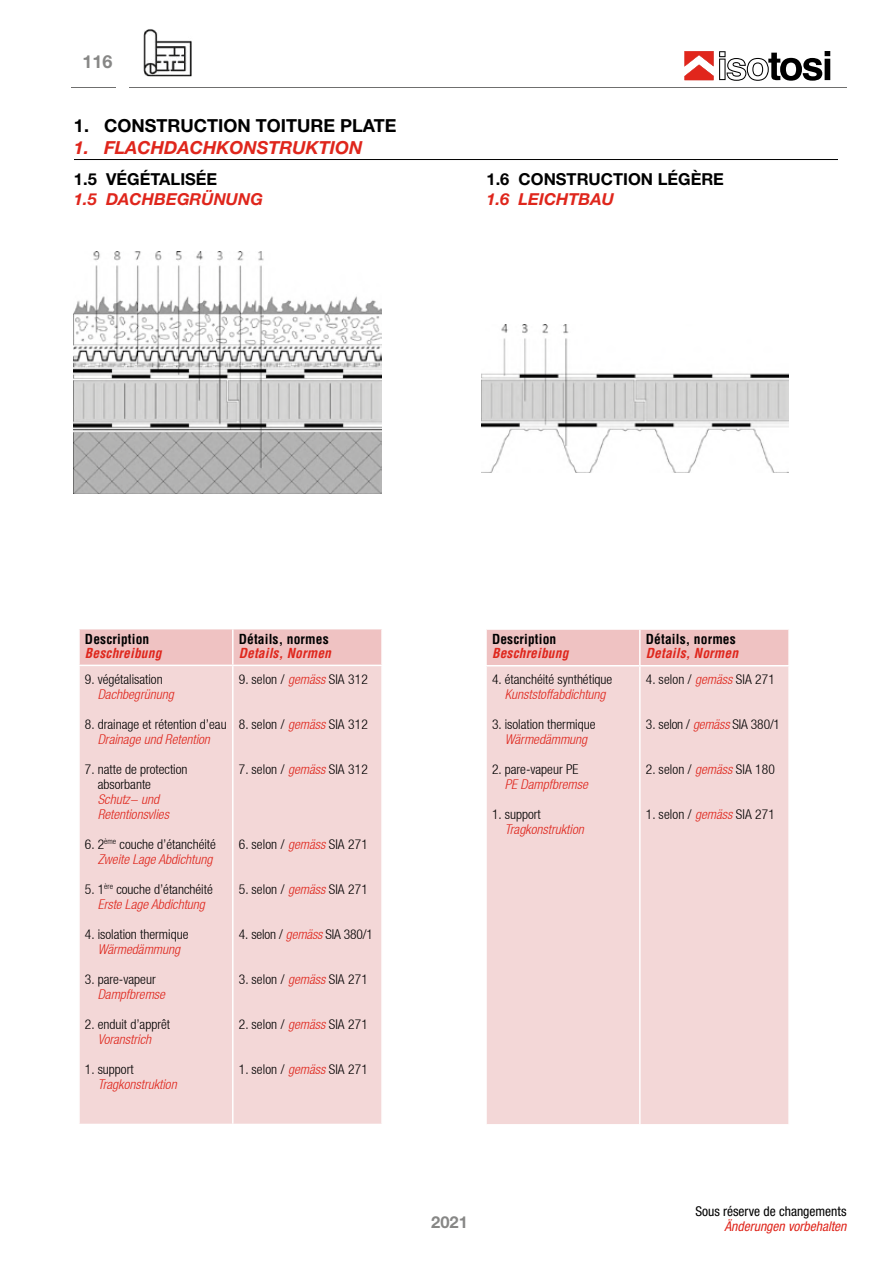
<style>
.page{position:relative;width:893px;height:1263px;background:#fff}
.page>*{position:absolute;margin:0;border:0;box-sizing:border-box;transform-origin:0 0}
.t1{font:700 18px "Helvetica Neue LT Std";color:#000}
.t2{font:italic 700 18px "Helvetica Neue LT Std";color:#df261c}
.t3{font:700 18px "Helvetica Neue LT Std";color:#878786}
.t4{font:700 16.5px "Helvetica Neue LT Std";color:#000}
.t5{font:italic 700 16.5px "Helvetica Neue LT Std";color:#df261c}
.t6{font:700 16.5px "Helvetica Neue LT Std";color:#878786}
.t7{font:300 condensed 13.5px/15px "Helvetica Neue LT";color:#000}
.t8{font:italic 300 condensed 13.5px/15px "Helvetica Neue LT";color:#df261c}
.t9{font:italic 700 condensed 13.5px "Helvetica LT Std";letter-spacing:.01em;color:#df261c}
.t10{font:700 condensed 13.5px "Helvetica LT Std";letter-spacing:.01em;color:#000}
.t11{font:condensed 13.5px "Helvetica Neue LT Std";color:#000}
.t12{font:italic condensed 13.5px "Helvetica Neue LT Std";color:#df261c}
.s1{font-style:italic;color:#df261c}
</style>
<div class="page">
<svg style="left:719px;top:51px;width:111px;height:30px"></svg>
<img style="left:684px;top:51px;width:29px;height:14px">
<img style="left:684px;top:65px;width:29px;height:15px">
<hr style="left:129px;top:88px;width:717px;height:1px;background:#6f6f6e">
<hr style="left:71px;top:88px;width:44px;height:1px;background:#6f6f6e">
<img style="left:143px;top:29px;width:49px;height:48px">
<hr style="left:74px;top:159px;width:764px;height:1px;background:#000">
<div style="left:80px;top:629px;width:301px;height:36px;background:#efc2c2"></div>
<div style="left:80px;top:666px;width:301px;height:458px;background:#f3d7d7"></div>
<hr style="left:232px;top:666px;width:2px;height:458px;background:#fff">
<hr style="left:232px;top:629px;width:2px;height:36px;background:#fff">
<img style="left:74px;top:252px;width:308px;height:241px">
<div style="left:487px;top:630px;width:301px;height:35px;background:#efc2c2"></div>
<div style="left:487px;top:666px;width:301px;height:458px;background:#f3d7d7"></div>
<hr style="left:639px;top:666px;width:2px;height:458px;background:#fff">
<hr style="left:639px;top:630px;width:2px;height:35px;background:#fff">
<img style="left:481px;top:324px;width:308px;height:148px">
<h1 class="t3" style="left:82px;top:50px;width:32px">116</h1>
<h1 class="t1" style="left:74px;top:114px;width:324px">1. CONSTRUCTION TOITURE PLATE</h1>
<h1 class="t2" style="left:74px;top:136px;width:290px">1. FLACHDACHKONSTRUKTION</h1>
<p class="t4" style="left:74px;top:169px;width:145px">1.5 VÉGÉTALISÉE</p>
<p class="t4" style="left:486px;top:169px;width:239px">1.6 CONSTRUCTION LÉGÈRE</p>
<p class="t5" style="left:74px;top:188px;width:190px">1.5 DACHBEGRÜNUNG</p>
<p class="t5" style="left:486px;top:188px;width:129px">1.6 LEICHTBAU</p>
<p class="t10" style="left:85px;top:630px;width:66px">Description</p>
<p class="t9" style="left:85px;top:644px;width:78px">Beschreibung</p>
<p class="t7" style="left:85px;top:671px;width:79px">9. végétalisation</p>
<p class="t8" style="left:98px;top:686px;width:78px">Dachbegrünung</p>
<p class="t7" style="left:85px;top:716px;width:143px">8. drainage et rétention d’eau</p>
<p class="t8" style="left:98px;top:731px;width:114px">Drainage und Retention</p>
<p class="t7" style="left:98px;top:761px;width:91px;text-indent:-13px">7. natte de protection absorbante</p>
<p class="t8" style="left:98px;top:791px;width:73px">Schutz- und<br>Retentionsvlies</p>
<p class="t7" style="left:85px;top:836px;width:133px;text-align:right">6. 2<sup>ème</sup> couche d’étanchéité<br><span class="s1">Zweite Lage Abdichtung</span></p>
<p class="t7" style="left:85px;top:881px;width:129px;text-align:center">5. 1<sup>ère</sup> couche d’étanchéité<br><span class="s1">Erste Lage Abdichtung</span></p>
<p class="t7" style="left:85px;top:926px;width:105px">4. isolation thermique</p>
<p class="t8" style="left:98px;top:941px;width:84px">Wärmedämmung</p>
<p class="t7" style="left:85px;top:971px;width:72px">3. pare-vapeur</p>
<p class="t8" style="left:98px;top:986px;width:69px">Dampfbremse</p>
<p class="t7" style="left:85px;top:1016px;width:87px">2. enduit d’apprêt</p>
<p class="t8" style="left:98px;top:1031px;width:55px">Voranstrich</p>
<p class="t7" style="left:85px;top:1061px;width:50px">1. support</p>
<p class="t8" style="left:98px;top:1076px;width:81px">Tragkonstruktion</p>
<p class="t10" style="left:239px;top:630px;width:92px">Détails, normes</p>
<p class="t9" style="left:239px;top:644px;width:94px">Details, Normen</p>
<p class="t7" style="left:239px;top:671px;width:131px">9. selon / <span class="s1">gemäss</span> SIA 312</p>
<p class="t7" style="left:239px;top:716px;width:131px">8. selon / <span class="s1">gemäss</span> SIA 312</p>
<p class="t7" style="left:239px;top:761px;width:131px">7. selon / <span class="s1">gemäss</span> SIA 312</p>
<p class="t7" style="left:239px;top:836px;width:131px">6. selon / <span class="s1">gemäss</span> SIA 271</p>
<p class="t7" style="left:239px;top:881px;width:131px">5. selon / <span class="s1">gemäss</span> SIA 271</p>
<p class="t7" style="left:239px;top:926px;width:136px">4. selon / <span class="s1">gemäss</span> SIA 380/1</p>
<p class="t7" style="left:239px;top:971px;width:131px">3. selon / <span class="s1">gemäss</span> SIA 271</p>
<p class="t7" style="left:239px;top:1016px;width:131px">2. selon / <span class="s1">gemäss</span> SIA 271</p>
<p class="t7" style="left:239px;top:1061px;width:131px">1. selon / <span class="s1">gemäss</span> SIA 271</p>
<p class="t10" style="left:492px;top:631px;width:66px">Description</p>
<p class="t9" style="left:492px;top:645px;width:78px">Beschreibung</p>
<p class="t7" style="left:492px;top:672px;width:122px">4. étanchéité synthétique</p>
<p class="t8" style="left:505px;top:687px;width:102px">Kunststoffabdichtung</p>
<p class="t7" style="left:492px;top:717px;width:105px">3. isolation thermique</p>
<p class="t8" style="left:505px;top:732px;width:84px">Wärmedämmung</p>
<p class="t7" style="left:492px;top:762px;width:88px">2. pare-vapeur PE</p>
<p class="t8" style="left:505px;top:777px;width:84px">PE Dampfbremse</p>
<p class="t7" style="left:492px;top:807px;width:50px">1. support</p>
<p class="t8" style="left:505px;top:822px;width:81px">Tragkonstruktion</p>
<p class="t10" style="left:646px;top:631px;width:92px">Détails, normes</p>
<p class="t9" style="left:646px;top:645px;width:94px">Details, Normen</p>
<p class="t7" style="left:646px;top:672px;width:131px">4. selon / <span class="s1">gemäss</span> SIA 271</p>
<p class="t7" style="left:646px;top:717px;width:136px">3. selon / <span class="s1">gemäss</span> SIA 380/1</p>
<p class="t7" style="left:646px;top:762px;width:131px">2. selon / <span class="s1">gemäss</span> SIA 180</p>
<p class="t7" style="left:646px;top:807px;width:131px">1. selon / <span class="s1">gemäss</span> SIA 271</p>
<p class="t11" style="left:695px;top:1203px;width:153px">Sous réserve de changements</p>
<p class="t6" style="left:431px;top:1212px;width:38px">2021</p>
<p class="t12" style="left:725px;top:1218px;width:123px">Änderungen vorbehalten</p>
</div>
